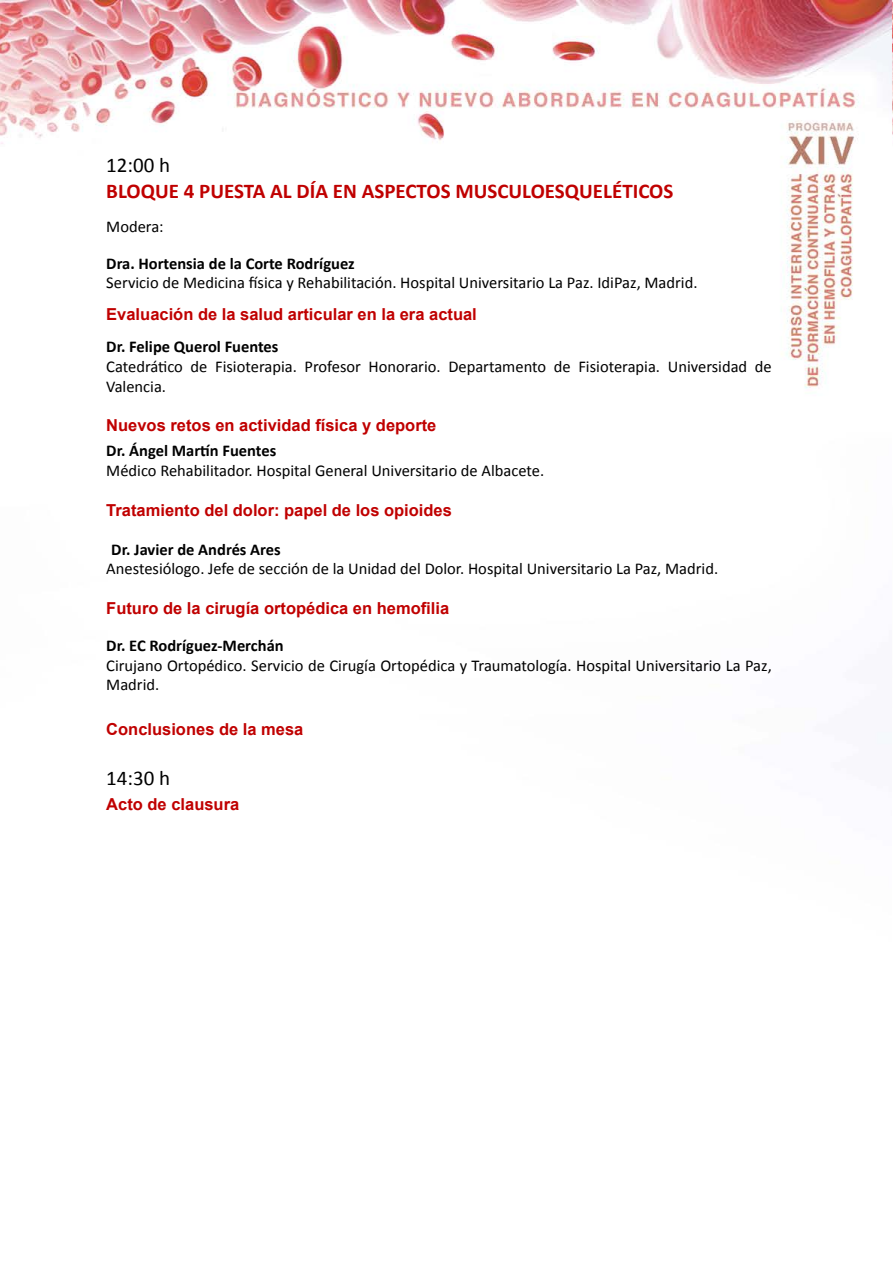
<style>
.page{position:relative;width:893px;height:1263px;background:#fff}
.page>*{position:absolute;margin:0;border:0;box-sizing:border-box;transform-origin:0 0}
.t1{font:700 21px "Calibri";color:#c00000}
.t2{font:21px "Calibri";color:#000}
.t3{font:16.5px/19.8px "Calibri";color:#000}
.t4{font:700 16.5px "Arial";color:#c00000}
.t5{font:700 16.5px "Calibri";color:#000}
</style>
<div class="page">
<img style="left:0;top:0;width:893px;height:389px">
<p class="t2" style="left:106px;top:152px;width:65px">12:00 h</p>
<p class="t1" style="left:106px;top:177px;width:569px">BLOQUE 4 PUESTA AL DÍA EN ASPECTOS MUSCULOESQUELÉTICOS</p>
<p class="t3" style="left:106px;top:217px;width:59px">Modera:</p>
<p class="t5" style="left:106px;top:253px;width:250px">Dra. Hortensia de la Corte Rodríguez</p>
<p class="t3" style="left:106px;top:273px;width:593px">Servicio de Medicina física y Rehabilitación. Hospital Universitario La Paz. IdiPaz, Madrid.</p>
<p class="t4" style="left:106px;top:303px;width:372px">Evaluación de la salud articular en la era actual</p>
<p class="t5" style="left:106px;top:336px;width:174px">Dr. Felipe Querol Fuentes</p>
<p class="t3" style="left:106px;top:357px;width:667px">Catedrático de Fisioterapia. Profesor Honorario. Departamento de Fisioterapia. Universidad de<br>Valencia.</p>
<p class="t4" style="left:106px;top:415px;width:332px">Nuevos retos en actividad física y deporte</p>
<p class="t5" style="left:106px;top:440px;width:172px">Dr. Ángel Martín Fuentes</p>
<p class="t3" style="left:106px;top:461px;width:439px">Médico Rehabilitador. Hospital General Universitario de Albacete.</p>
<p class="t4" style="left:106px;top:499px;width:347px">Tratamiento del dolor: papel de los opioides</p>
<p class="t5" style="left:111px;top:538px;width:171px">Dr. Javier de Andrés Ares</p>
<p class="t3" style="left:106px;top:559px;width:613px">Anestesiólogo. Jefe de sección de la Unidad del Dolor. Hospital Universitario La Paz, Madrid.</p>
<p class="t4" style="left:106px;top:597px;width:344px">Futuro de la cirugía ortopédica en hemofilia</p>
<p class="t5" style="left:106px;top:635px;width:179px">Dr. EC Rodríguez-Merchán</p>
<p class="t3" style="left:106px;top:655px;width:667px">Cirujano Ortopédico. Servicio de Cirugía Ortopédica y Traumatología. Hospital Universitario La Paz,<br>Madrid.</p>
<p class="t4" style="left:106px;top:718px;width:199px">Conclusiones de la mesa</p>
<p class="t2" style="left:106px;top:765px;width:65px">14:30 h</p>
<p class="t4" style="left:106px;top:793px;width:134px">Acto de clausura</p>
</div>
